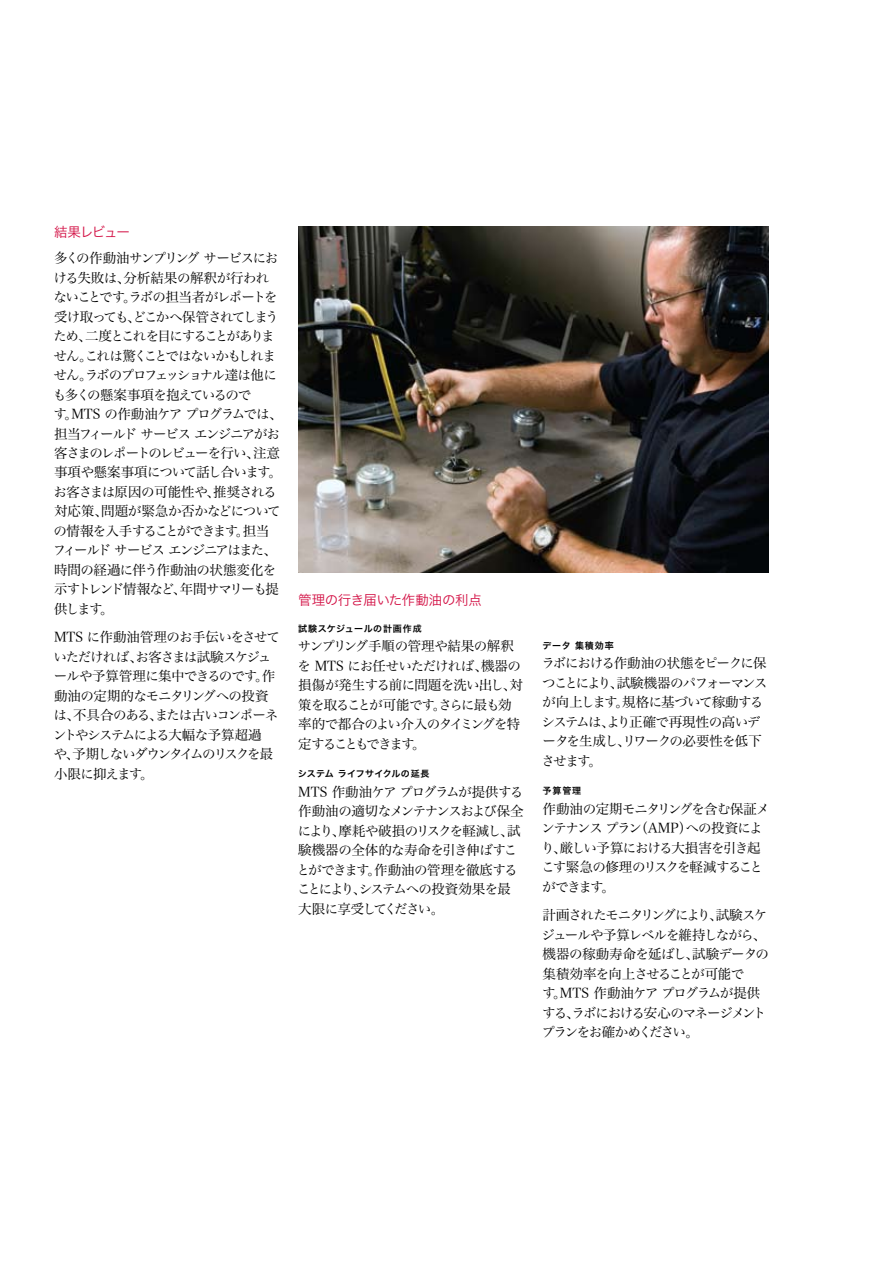
<style>
.page{position:relative;width:893px;height:1263px;background:#fff}
.page>*{position:absolute;margin:0;border:0;box-sizing:border-box;transform-origin:0 0}
.t1{font:13.5px/19.5px "Hira Min Pro W3";letter-spacing:-.075em;color:#000}
.t2{font:13.5px/19.5px "Hira Min Pro W3";letter-spacing:-.055em;color:#000}
.t3{font:13.5px "Hira Kaku Pro W3";letter-spacing:-.035em;color:#d31145}
.t4{font:9px "Hira Kaku Pro W6";letter-spacing:.065em;color:#000}
.t5{font:9px "Hira Kaku Pro W6";letter-spacing:.02em;color:#000}
</style>
<div class="page">
<img style="left:298px;top:226px;width:471px;height:346px">
<p class="t3" style="left:54px;top:220px;width:77px">結果レビュー</p>
<p class="t1" style="left:53px;top:247px;width:231px">多くの作動油サンプリング サービスにおける失敗は、分析結果の解釈が行われないことです。ラボの担当者がレポートを受け取っても、どこかへ保管されてしまうため、二度とこれを目にすることがありません。これは驚くことではないかもしれません。ラボのプロフェッショナル達は他にも多くの懸案事項を抱えているので<br>す。MTS の作動油ケア プログラムでは、担当フィールド サービス エンジニアがお客さまのレポートのレビューを行い、注意事項や懸案事項について話し合います。お客さまは原因の可能性や、推奨される対応策、問題が緊急か否かなどについての情報を入手することができます。担当フィールド サービス エンジニアはまた、時間の経過に伴う作動油の状態変化を示すトレンド情報など、年間サマリーも提供します。</p>
<p class="t1" style="left:53px;top:626px;width:229px">MTS に作動油管理のお手伝いをさせていただければ、お客さまは試験スケジュールや予算管理に集中できるのです。作動油の定期的なモニタリングへの投資は、不具合のある、または古いコンポーネントやシステムによる大幅な予算超過<br>や、予期しないダウンタイムのリスクを最小限に抑えます。</p>
<p class="t3" style="left:298px;top:588px;width:185px">管理の行き届いた作動油の利点</p>
<p class="t4" style="left:298px;top:620px;width:125px">試験スケジュールの計画作成</p>
<p class="t1" style="left:298px;top:635px;width:227px">サンプリング手順の管理や結果の解釈を MTS にお任せいただければ、機器の損傷が発生する前に問題を洗い出し、対策を取ることが可能です。さらに最も効率的で都合のよい介入のタイミングを特定することもできます。</p>
<p class="t5" style="left:298px;top:766px;width:133px">システム ライフサイクルの延長</p>
<p class="t2" style="left:297px;top:781px;width:229px">MTS 作動油ケア プログラムが提供する作動油の適切なメンテナンスおよび保全により、摩耗や破損のリスクを軽減し、試験機器の全体的な寿命を引き伸ばすことができます。作動油の管理を徹底することにより、システムへの投資効果を最大限に享受してください。</p>
<p class="t4" style="left:542px;top:637px;width:73px">データ 集積効率</p>
<p class="t1" style="left:541px;top:652px;width:228px">ラボにおける作動油の状態をピークに保つことにより、試験機器のパフォーマンスが向上します。規格に基づいて稼動するシステムは、より正確で再現性の高いデータを生成し、リワークの必要性を低下させます。</p>
<p class="t4" style="left:543px;top:783px;width:40px">予算管理</p>
<p class="t1" style="left:541px;top:798px;width:230px">作動油の定期モニタリングを含む保証メンテナンス プラン（AMP）への投資により、厳しい予算における大損害を引き起こす緊急の修理のリスクを軽減することができます。</p>
<p class="t1" style="left:541px;top:904px;width:229px">計画されたモニタリングにより、試験スケジュールや予算レベルを維持しながら、機器の稼動寿命を延ばし、試験データの集積効率を向上させることが可能で<br>す。MTS 作動油ケア プログラムが提供する、ラボにおける安心のマネージメントプランをお確かめください。</p>
</div>
